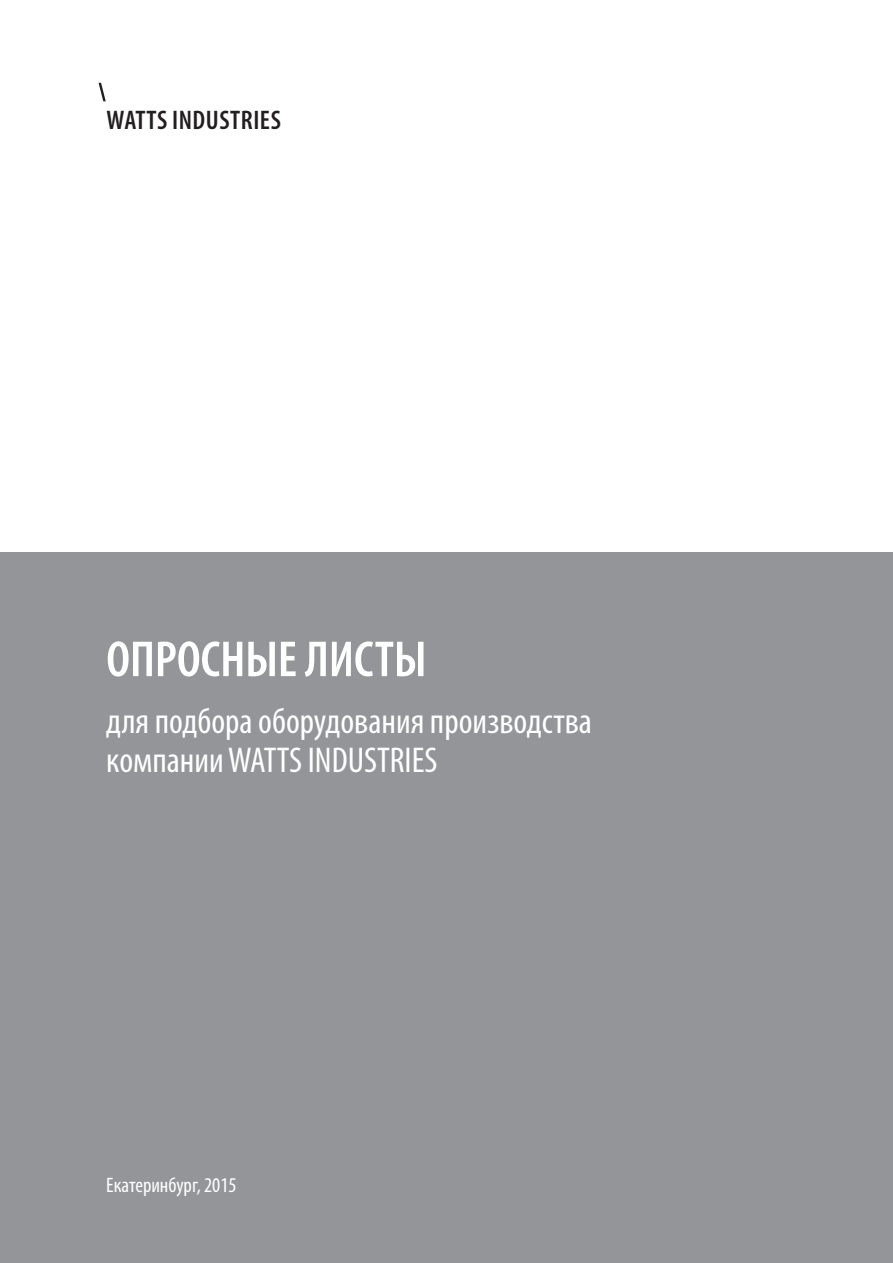
<style>
.page{position:relative;width:893px;height:1263px;background:#fff}
.page>*{position:absolute;margin:0;border:0;box-sizing:border-box;transform-origin:0 0}
.t1{font:600 condensed 51px "Myriad Pro";color:#fff}
.t2{font:condensed 36px "Myriad Pro";color:#fff}
.t3{font:600 condensed 27px "Myriad Pro";letter-spacing:.02em;color:#231f20}
.t4{font:condensed 21px "Myriad Pro";color:#fff}
</style>
<div class="page">
<div style="left:0;top:553px;width:893px;height:710px;background:#939598"></div>
<svg style="left:99px;top:83px;width:7px;height:18px"></svg>
<p class="t3" style="left:107px;top:103px;width:176px">WATTS INDUSTRIES</p>
<p class="t1" style="left:106px;top:628px;width:322px">ОПРОСНЫЕ ЛИСТЫ</p>
<p class="t2" style="left:106px;top:699px;width:487px">для подбора оборудования производства</p>
<p class="t2" style="left:106px;top:738px;width:333px">компании WATTS INDUSTRIES</p>
<p class="t4" style="left:106px;top:1172px;width:132px">Екатеринбург, 2015</p>
</div>
